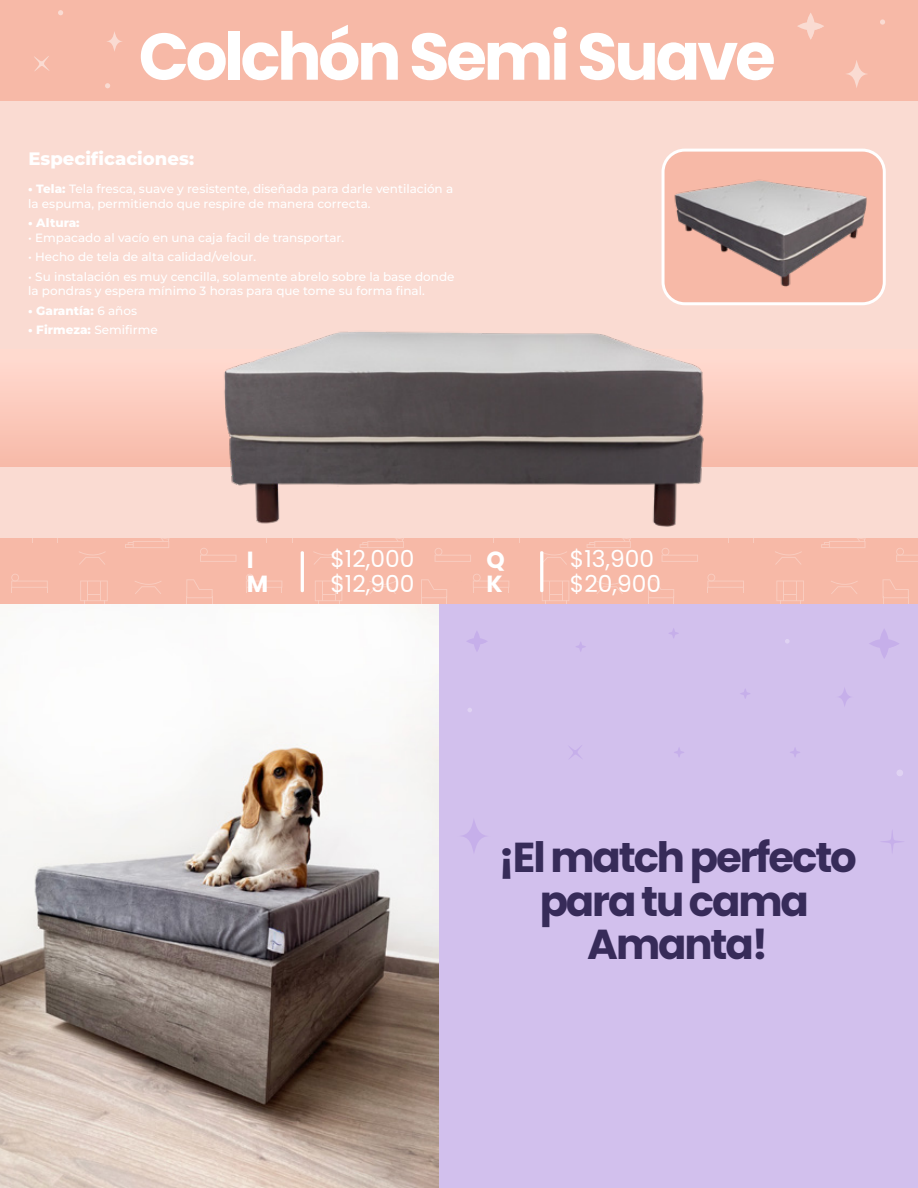
<style>
.page{position:relative;width:918px;height:1188px;background:#fff}
.page>*{position:absolute;margin:0;border:0;box-sizing:border-box;transform-origin:0 0}
.t1{font:700 66px "Poppins";letter-spacing:-.05em;color:#fff}
.t2{font:700 41.85px/43.3px "Poppins";letter-spacing:-.05em;color:#372b59;text-align:center}
.t3{font:23.4px/24.8px "Poppins";color:#fff}
.t4{font:700 23.4px/24.8px "Poppins";color:#fff}
.t5{font:800 18px "Montserrat";color:#fff}
.t6{font:500 12px/14.4px "Montserrat";color:#fff}
.t7{font:800 12px "Montserrat";color:#fff}
.s1{font-weight:800}
.s2{font-weight:500}
</style>
<div class="page">
<div style="left:0;top:536px;width:918px;height:70px;background:#f7b9a7"></div>
<svg style="left:125px;top:539px;width:44px;height:9px"></svg>
<svg style="left:79px;top:551px;width:26px;height:14px"></svg>
<svg style="left:80px;top:581px;width:28px;height:22px"></svg>
<svg style="left:11px;top:574px;width:37px;height:19px"></svg>
<svg style="left:186px;top:582px;width:27px;height:21px"></svg>
<svg style="left:135px;top:581px;width:26px;height:13px"></svg>
<svg style="left:315px;top:582px;width:27px;height:21px"></svg>
<svg style="left:246px;top:582px;width:36px;height:11px"></svg>
<svg style="left:421px;top:582px;width:26px;height:21px"></svg>
<svg style="left:370px;top:582px;width:26px;height:12px"></svg>
<svg style="left:896px;top:548px;width:22px;height:14px"></svg>
<svg style="left:821px;top:539px;width:45px;height:9px"></svg>
<svg style="left:775px;top:551px;width:27px;height:14px"></svg>
<svg style="left:542px;top:582px;width:27px;height:21px"></svg>
<svg style="left:473px;top:582px;width:36px;height:11px"></svg>
<svg style="left:648px;top:582px;width:26px;height:21px"></svg>
<svg style="left:597px;top:582px;width:26px;height:12px"></svg>
<svg style="left:776px;top:581px;width:28px;height:22px"></svg>
<svg style="left:707px;top:581px;width:37px;height:12px"></svg>
<svg style="left:883px;top:579px;width:26px;height:24px"></svg>
<svg style="left:831px;top:581px;width:27px;height:13px"></svg>
<div style="left:436px;top:604px;width:482px;height:584px;background:#d2c0ed"></div>
<div style="left:457px;top:818px;width:34px;height:36px;background:linear-gradient(to right,#cfbbec,#cfbcec);border-radius:50%"></div>
<div style="left:835px;top:687px;width:19px;height:20px;background:linear-gradient(to bottom,#cebaec,#cfbcec);border-radius:50%"></div>
<svg style="left:869px;top:629px;width:30px;height:29px"></svg>
<svg style="left:467px;top:631px;width:20px;height:20px"></svg>
<svg style="left:740px;top:689px;width:10px;height:10px"></svg>
<svg style="left:790px;top:748px;width:10px;height:9px"></svg>
<svg style="left:576px;top:642px;width:10px;height:10px"></svg>
<svg style="left:674px;top:748px;width:10px;height:9px"></svg>
<svg style="left:669px;top:628px;width:10px;height:10px"></svg>
<svg style="left:881px;top:830px;width:22px;height:22px"></svg>
<svg style="left:569px;top:745px;width:13px;height:14px"></svg>
<svg style="left:785px;top:639px;width:4px;height:4px"></svg>
<svg style="left:468px;top:708px;width:4px;height:4px"></svg>
<div style="left:896px;top:770px;width:7px;height:6px;background:#dfd2f2;border-radius:50%"></div>
<div style="left:0;top:0;width:918px;height:101px;background:#f7b9a7"></div>
<div style="left:0;top:101px;width:918px;height:436px;background:#fadbd2"></div>
<hr style="left:301px;top:551px;width:3px;height:41px;background:#fff">
<hr style="left:540px;top:551px;width:3px;height:41px;background:#fff">
<div style="left:0;top:350px;width:918px;height:116px;background:linear-gradient(to bottom,#ffdcd2,#f7baa9)"></div>
<img style="left:184px;top:215px;width:551px;height:367px">
<svg style="left:105px;top:31px;width:19px;height:21px"></svg>
<svg style="left:844px;top:60px;width:26px;height:28px"></svg>
<svg style="left:797px;top:13px;width:27px;height:27px"></svg>
<svg style="left:34px;top:56px;width:16px;height:15px"></svg>
<svg style="left:105px;top:83px;width:5px;height:5px"></svg>
<svg style="left:58px;top:10px;width:5px;height:5px"></svg>
<svg style="left:880px;top:19px;width:5px;height:6px"></svg>
<div style="left:663px;top:150px;width:221px;height:154px;background:#f7b9a7;border-radius:22px"></div>
<img style="left:664px;top:155px;width:216px;height:145px">
<div style="left:662px;top:149px;width:224px;height:156px;border:3px solid #fff;border-radius:22px"></div>
<img style="left:0;top:604px;width:438px;height:584px">
<h1 class="t1" style="left:139px;top:18px;width:639px">Colchón Semi Suave</h1>
<h3 class="t5" style="left:29px;top:147px;width:167px">Especificaciones:</h3>
<p class="t6" style="left:28px;top:182px;width:427px"><span class="s1">• Tela:</span> Tela fresca, suave y resistente, diseñada para darle ventilación a la espuma, permitiendo que respire de manera correcta.</p>
<p class="t7" style="left:28px;top:215px;width:53px">• Altura:</p>
<p class="t6" style="left:28px;top:230px;width:317px">• Empacado al vacío en una caja facil de transportar.</p>
<p class="t6" style="left:28px;top:249px;width:229px">• Hecho de tela de alta calidad/velour.</p>
<p class="t6" style="left:28px;top:269px;width:428px">• Su instalación es muy cencilla, solamente abrelo sobre la base donde la pondras y espera mínimo 3 horas para que tome su forma final.</p>
<p class="t7" style="left:28px;top:302px;width:110px">• Garantía: <span class="s2">6 años</span></p>
<p class="t7" style="left:28px;top:322px;width:131px">• Firmeza: <span class="s2">Semifirme</span></p>
<h3 class="t4" style="left:247px;top:547px;width:23px">I<br>M</h3>
<h3 class="t3" style="left:330px;top:546px;width:86px">$12,000 $12,900</h3>
<h3 class="t4" style="left:486px;top:547px;width:20px">Q<br>K</h3>
<h3 class="t3" style="left:570px;top:546px;width:93px">$13,900 $20,900</h3>
<h2 class="t2" style="left:499px;top:836px;width:360px">¡El match perfecto para tu cama<br>Amanta!</h2>
</div>
